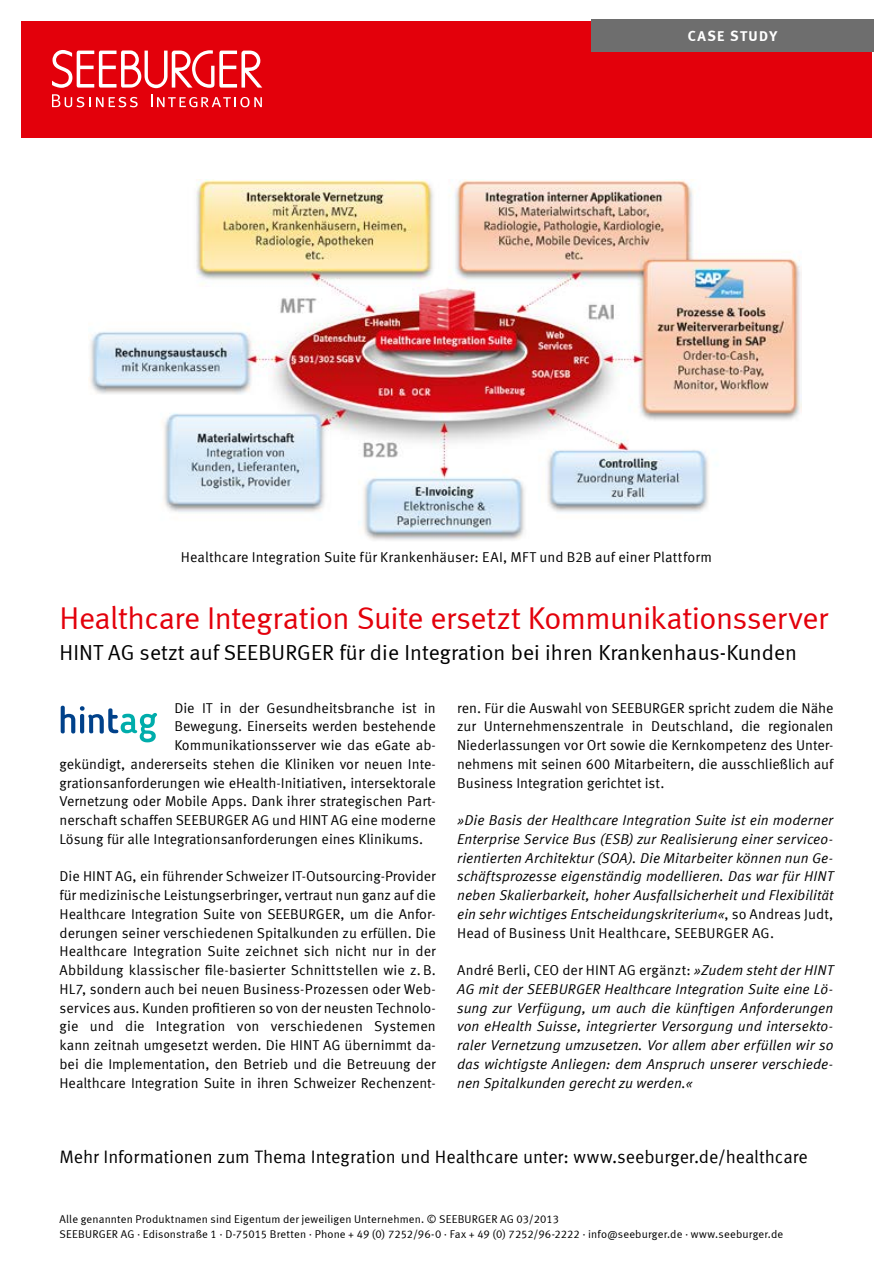
<style>
.page{position:relative;width:893px;height:1263px;background:#fff}
.page>*{position:absolute;margin:0;border:0;box-sizing:border-box;transform-origin:0 0}
.t1{font:31.5px "Meta Normal LF";letter-spacing:-.015em;color:#e3000b}
.t2{font:21.75px "Meta Normal LF";letter-spacing:.005em;color:#000}
.t3{font:18px "Meta Offc Pro Norm";letter-spacing:-.005em;color:#000}
.t4{font:14.55px "Meta Bold LF";letter-spacing:.1em;color:#fff}
.t5{font:14.25px/18.8px "Meta Offc Pro Norm";color:#000;text-align:justify}
.t6{font:14.25px/18.8px "Meta Offc Pro Norm Ita";color:#000;text-align:justify}
.t7{font:11.25px/15px "Meta Normal LF";letter-spacing:.015em;color:#000}
.s1{font-family:"Meta Offc Pro Norm"}
.s2{font-family:"Meta Offc Pro Norm Ita"}
</style>
<div class="page">
<div style="left:21px;top:21px;width:851px;height:117px;background:#e3000b"></div>
<div style="left:591px;top:19px;width:283px;height:33px;background:#6e6e6e"></div>
<svg style="left:52px;top:50px;width:210px;height:38px"></svg>
<svg style="left:151px;top:94px;width:111px;height:13px"></svg>
<svg style="left:52px;top:94px;width:86px;height:13px"></svg>
<img style="left:88px;top:179px;width:713px;height:361px">
<svg style="left:61px;top:706px;width:96px;height:36px"></svg>
<p class="t4" style="left:688px;top:28px;width:91px">CASE STUDY</p>
<p class="t5" style="left:181px;top:546px;width:533px">Healthcare Integration Suite für Krankenhäuser: EAI, MFT und B2B auf einer Plattform</p>
<h1 class="t1" style="left:60px;top:599px;width:770px">Healthcare Integration Suite ersetzt Kommunikationsserver</h1>
<h2 class="t2" style="left:60px;top:640px;width:739px">HINT AG setzt auf SEEBURGER für die Integration bei ihren Krankenhaus-Kunden</h2>
<p class="t5" style="left:174px;top:697px;width:263px">Die IT in der Gesundheitsbranche ist in</p>
<p class="t5" style="left:174px;top:716px;width:263px">Bewegung. Einerseits werden bestehende</p>
<p class="t5" style="left:174px;top:735px;width:263px">Kommunikationsserver wie das eGate ab-</p>
<p class="t5" style="left:60px;top:754px;width:378px">gekündigt, andererseits stehen die Kliniken vor neuen Inte-</p>
<p class="t5" style="left:60px;top:772px;width:378px">grationsanforderungen wie eHealth-Initiativen, intersektorale</p>
<p class="t5" style="left:60px;top:791px;width:378px">Vernetzung oder Mobile Apps. Dank ihrer strategischen Part-</p>
<p class="t5" style="left:60px;top:810px;width:378px">nerschaft schaffen SEEBURGER AG und HINT AG eine moderne</p>
<p class="t5" style="left:60px;top:829px;width:365px">Lösung für alle Integrationsanforderungen eines Klinikums.</p>
<p class="t5" style="left:60px;top:866px;width:378px">Die HINT AG, ein führender Schweizer IT-Outsourcing-Provider für medizinische Leistungserbringer, vertraut nun ganz auf die Healthcare Integration Suite von SEEBURGER, um die Anfor&shy;derungen seiner verschiedenen Spitalkunden zu erfüllen. Die Healthcare Integration Suite zeichnet sich nicht nur in der Abbildung klassischer file-basierter Schnittstellen wie z. B.<br>HL7, sondern auch bei neuen Business-Prozessen oder Web&shy;services aus. Kunden profitieren so von der neusten Technolo&shy;gie und die Integration von verschiedenen Systemen kann zeitnah umgesetzt werden. Die HINT AG übernimmt da&shy;bei die Implementation, den Betrieb und die Betreuung der Healthcare Integration Suite in ihren Schweizer Rechenzent-</p>
<p class="t5" style="left:457px;top:697px;width:378px">ren. Für die Auswahl von SEEBURGER spricht zudem die Nähe zur Unternehmenszentrale in Deutschland, die regionalen Niederlassungen vor Ort sowie die Kernkompetenz des Unter&shy;nehmens mit seinen 600 Mitarbeitern, die ausschließlich auf Business Integration gerichtet ist.</p>
<p class="t6" style="left:457px;top:810px;width:378px">»Die Basis der Healthcare Integration Suite ist ein moderner Enterprise Service Bus (ESB) zur Realisierung einer serviceo&shy;rientierten Architektur (SOA). Die Mitarbeiter können nun Ge&shy;schäftsprozesse eigenständig modellieren. Das war für HINT neben Skalierbarkeit, hoher Ausfallsicherheit und Flexibilität ein sehr wichtiges Entscheidungskriterium«<span class="s1">, so Andreas Judt,</span></p>
<p class="t5" style="left:457px;top:922px;width:318px">Head of Business Unit Healthcare, SEEBURGER AG.</p>
<p class="t5" style="left:457px;top:960px;width:378px">André Berli, CEO der HINT AG ergänzt: <span class="s2">»Zudem steht der HINT</span></p>
<p class="t6" style="left:457px;top:979px;width:378px">AG mit der SEEBURGER Healthcare Integration Suite eine Lö&shy;sung zur Verfügung, um auch die künftigen Anforderungen von eHealth Suisse, integrierter Versorgung und intersekto&shy;raler Vernetzung umzusetzen. Vor allem aber erfüllen wir so das wichtigste Anliegen: dem Anspruch unserer verschiede&shy;nen Spitalkunden gerecht zu werden.«</p>
<p class="t3" style="left:60px;top:1143px;width:750px">Mehr Informationen zum Thema Integration und Healthcare unter: www.seeburger.de/healthcare</p>
<p class="t7" style="left:60px;top:1211px;width:725px">Alle genannten Produktnamen sind Eigentum der jeweiligen Unternehmen. © SEEBURGER AG 03/2013<br>SEEBURGER AG · Edisonstraße 1 · D-75015 Bretten · Phone + 49 (0) 7252/96-0 · Fax + 49 (0) 7252/96-2222 · info@seeburger.de · www.seeburger.de</p>
</div>
